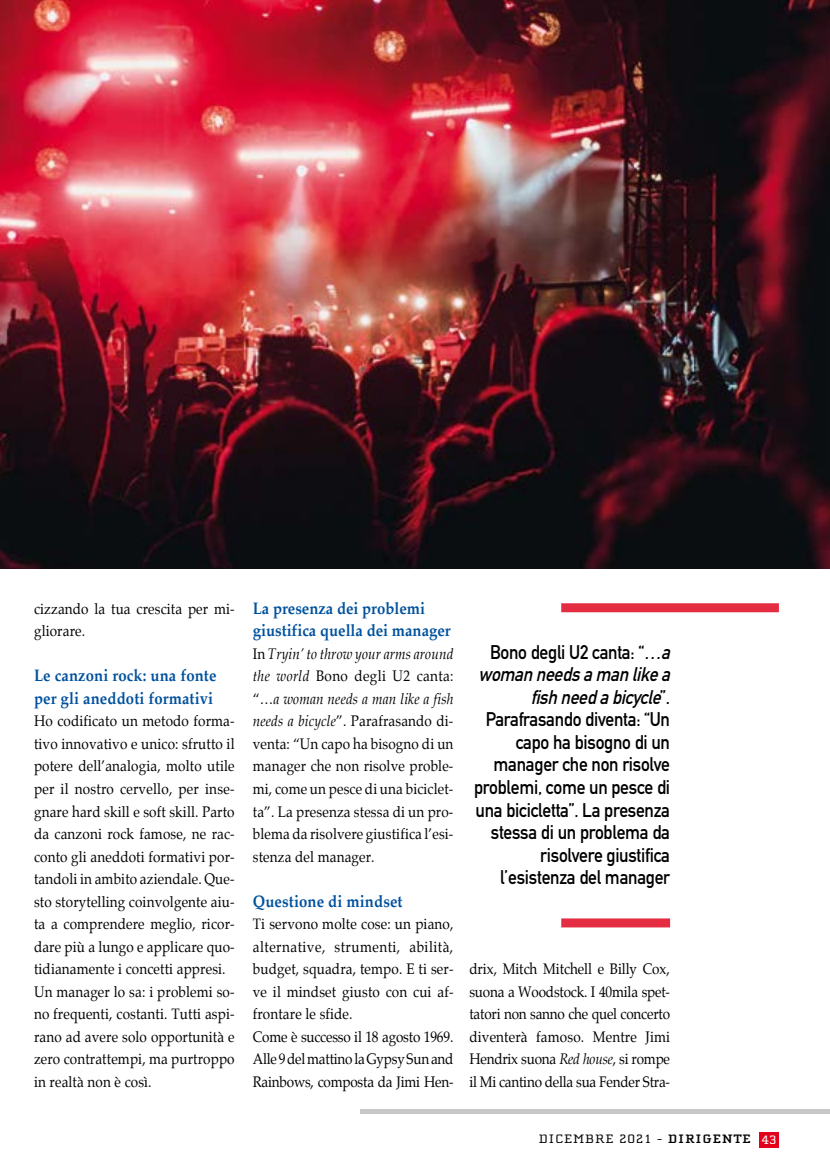
<style>
.page{position:relative;width:830px;height:1170px;background:#fff}
.page>*{position:absolute;margin:0;border:0;box-sizing:border-box;transform-origin:0 0}
.t1{font:19.5px/22.5px "DIN Mittelschrift";letter-spacing:-.015em;color:#000;text-align:right;scale:.9 1}
.t2{font:700 16.5px/22.5px "Palatino";letter-spacing:.01em;color:#00519e;scale:.9 1}
.t3{font:15px/22.5px "Palatino";letter-spacing:.01em;color:#000;scale:.9 1}
.t4{font:12.6px "Cholla Slab";letter-spacing:.05em;color:#000;scale:1.2 1}
.s1{font-style:italic}
.s2{font-weight:700}
.s3{color:#fff}
</style>
<div class="page">
<hr style="left:360px;top:1109px;width:469px;height:4px;background:#c6c7c8">
<div style="left:758px;top:1131px;width:20px;height:16px;background:#e2001a"></div>
<div style="left:561px;top:918px;width:108px;height:9px;background:#e42d43"></div>
<div style="left:561px;top:603px;width:217px;height:9px;background:#e42d43"></div>
<img style="left:0;top:0;width:829px;height:569px">
<p class="t3" style="left:34px;top:597px;width:224px">cizzando la tua crescita per mi&shy;gliorare.</p>
<p class="t2" style="left:34px;top:664px;width:204px">Le canzoni rock: una fonte per gli aneddoti formativi</p>
<p class="t3" style="left:34px;top:710px;width:224px">Ho codificato un metodo forma&shy;tivo innovativo e unico: sfrutto il potere dell’analogia, molto utile per il nostro cervello, per inse&shy;gnare hard skill e soft skill. Parto da canzoni rock famose, ne rac&shy;conto gli aneddoti formativi por&shy;tandoli in ambito aziendale. Que&shy;sto storytelling coinvolgente aiu&shy;ta a comprendere meglio, ricor&shy;dare più a lungo e applicare quo&shy;tidianamente i concetti appresi.<br>Un manager lo sa: i problemi so&shy;no frequenti, costanti. Tutti aspi&shy;rano ad avere solo opportunità e zero contrattempi, ma purtroppo in realtà non è così.</p>
<p class="t2" style="left:253px;top:597px;width:221px">La presenza dei problemi giustifica quella dei manager</p>
<p class="t3" style="left:253px;top:642px;width:224px;text-align:justify">In <span class="s1">Tryin’ to throw your arms around the world</span> Bono degli U2 canta: “…<span class="s1">a woman needs a man like a fish needs a bicycle</span>”. Parafrasando di&shy;venta: “Un capo ha bisogno di un manager che non risolve proble&shy;mi, come un pesce di una biciclet&shy;ta”. La presenza stessa di un pro&shy;blema da risolvere giustifica l’esi&shy;stenza del manager.</p>
<p class="t2" style="left:253px;top:889px;width:168px">Questione di mindset</p>
<p class="t3" style="left:253px;top:912px;width:224px">Ti servono molte cose: un piano, alternative, strumenti, abilità, budget, squadra, tempo. E ti ser&shy;ve il mindset giusto con cui af&shy;frontare le sfide.<br>Come è successo il 18 agosto 1969.<br>Alle 9 del mattino la Gypsy Sun and<br>Rainbows, composta da Jimi Hen-</p>
<p class="t1" style="left:474px;top:641px;width:225px">Bono degli U2 canta: “<span class="s1">…a womanneedsamanlikea fishneedabicycle</span>” .<br>Parafrasando diventa: “Un capo ha bisogno di un manager che non risolve problemi, come un pesce di una bicicletta”. La presenza stessa di un problema da risolvere giustifica l’esistenza del manager</p>
<p class="t3" style="left:469px;top:957px;width:224px;text-align:justify">drix, Mitch Mitchell e Billy Cox, suona a Woodstock. I 40mila spet&shy;tatori non sanno che quel concerto diventerà famoso. Mentre Jimi Hendrix suona <span class="s1">Red house</span>, si rompe il Mi cantino della sua Fender Stra-</p>
<p class="t4" style="left:538px;top:1132px;width:199px">DICEMBRE 2021 - <span class="s2">DIRIGENTE</span> <span class="s3">43</span></p>
</div>
